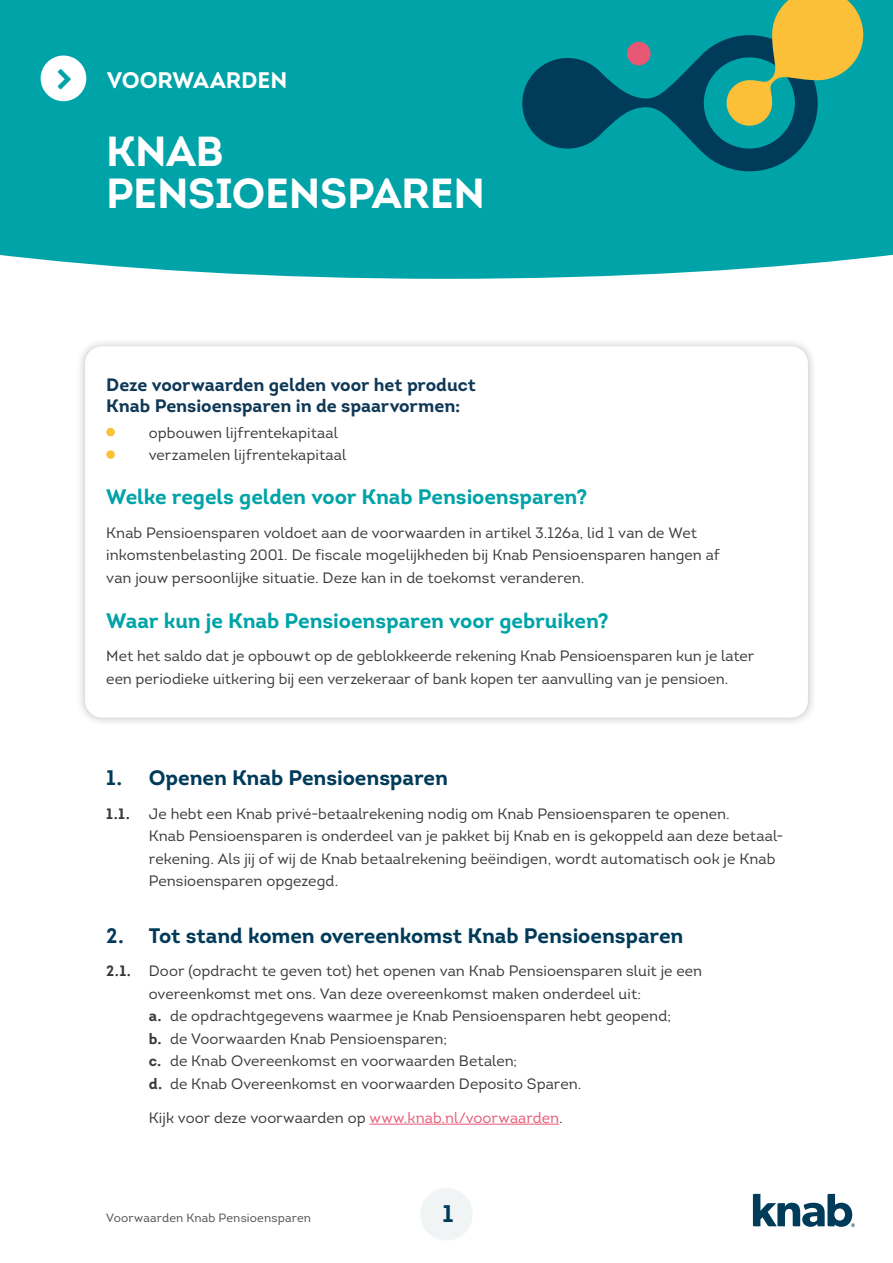
<style>
.page{position:relative;width:893px;height:1263px;background:#fff}
.page>*{position:absolute;margin:0;border:0;box-sizing:border-box;transform-origin:0 0}
.t1{font:42px/42px "Intro Bold Caps";letter-spacing:-.005em;color:#fff}
.t2{font:24px "Intro Bold Caps";color:#003b5a}
.t3{font:22.5px "Intro Bold Caps";color:#fff}
.t4{font:700 21px "Intro";letter-spacing:-.005em;color:#00a3a7}
.t5{font:700 21px "Intro";letter-spacing:-.005em;color:#003b5a}
.t6{font:700 18px/21px "Intro";color:#0f3857}
.t7{font:15px/22.5px "Intro";color:#393939}
.t8{font:700 15px "Intro";color:#393939}
.t9{font:12px "Intro";letter-spacing:.01em;color:#4d4d4f}
.s1{font-family:"Intro Bold Caps";font-weight:400}
.s2{font-weight:700}
.s3{color:#e85875}
</style>
<div class="page">
<div style="left:420px;top:1188px;width:53px;height:52px;background:#f1f4f4;border-radius:50%"></div>
<svg style="left:753px;top:1194px;width:102px;height:33px"></svg>
<div style="left:76px;top:337px;width:741px;height:390px;background:#000;opacity:.25"></div>
<div style="left:85px;top:346px;width:723px;height:372px;background:#fff;border-radius:17px"></div>
<hr style="left:370px;top:1124px;width:189px;height:1px;background:#e85875">
<div style="left:106px;top:428px;width:9px;height:8px;background:#fbc037;border-radius:50%"></div>
<div style="left:106px;top:450px;width:9px;height:9px;background:#fbc037;border-radius:50%"></div>
<div style="left:0;top:0;width:893px;height:279px;background:#00a3a7"></div>
<div style="left:41px;top:56px;width:45px;height:45px;background:#fff;border-radius:50%"></div>
<svg style="left:518px;top:28px;width:306px;height:150px;background:#007c8a"></svg>
<svg style="left:727px;top:0;width:136px;height:126px;background:#76a368"></svg>
<div style="left:627px;top:42px;width:24px;height:23px;background:#e85875;border-radius:50%"></div>
<h3 class="t3" style="left:107px;top:65px;width:182px">VOORWAARDEN</h3>
<h1 class="t1" style="left:106px;top:130px;width:380px">KNAB<br>PENSIOENSPAREN</h1>
<p class="t6" style="left:106px;top:374px;width:371px">Deze voorwaarden gelden voor het product<br>Knab Pensioensparen in de spaarvormen:</p>
<p class="t7" style="left:149px;top:421px;width:199px">opbouwen lijfrentekapitaal verzamelen lijfrentekapitaal</p>
<h3 class="t4" style="left:106px;top:483px;width:482px">Welke regels gelden voor Knab Pensioensparen?</h3>
<p class="t7" style="left:106px;top:521px;width:615px">Knab Pensioensparen voldoet aan de voorwaarden in artikel 3.126a, lid 1 van de Wet inkomstenbelasting 2001. De fiscale mogelijkheden bij Knab Pensioensparen hangen af van jouw persoonlijke situatie. Deze kan in de toekomst veranderen.</p>
<h3 class="t4" style="left:106px;top:607px;width:504px">Waar kun je Knab Pensioensparen voor gebruiken?</h3>
<p class="t7" style="left:106px;top:645px;width:649px">Met het saldo dat je opbouwt op de geblokkeerde rekening Knab Pensioensparen kun je later een periodieke uitkering bij een verzekeraar of bank kopen ter aanvulling van je pensioen.</p>
<h3 class="t5" style="left:106px;top:764px;width:343px"><span class="s1">1.</span> Openen Knab Pensioensparen</h3>
<p class="t8" style="left:106px;top:804px;width:25px">1.1.</p>
<p class="t7" style="left:149px;top:802px;width:636px">Je hebt een Knab privé-betaalrekening nodig om Knab Pensioensparen te openen.<br>Knab Pensioensparen is onderdeel van je pakket bij Knab en is gekoppeld aan deze betaal&shy;rekening. Als jij of wij de Knab betaalrekening beëindigen, wordt automatisch ook je Knab Pensioensparen opgezegd.</p>
<h3 class="t5" style="left:106px;top:922px;width:579px"><span class="s1">2.</span> Tot stand komen overeenkomst Knab Pensioensparen</h3>
<p class="t7" style="left:149px;top:960px;width:555px;text-indent:-43px"><span class="s2">2.1.</span> Door (opdracht te geven tot) het openen van Knab Pensioensparen sluit je een overeenkomst met ons. Van deze overeenkomst maken onderdeel uit:<br><span class="s2">a.</span> de opdrachtgegevens waarmee je Knab Pensioensparen hebt geopend;<br><span class="s2">b.</span> de Voorwaarden Knab Pensioensparen;<br><span class="s2">c.</span> de Knab Overeenkomst en voorwaarden Betalen;<br><span class="s2">d.</span> de Knab Overeenkomst en voorwaarden Deposito Sparen.</p>
<p class="t7" style="left:149px;top:1106px;width:415px">Kijk voor deze voorwaarden op <span class="s3">www.knab.nl/voorwaarden</span>.</p>
<p class="t9" style="left:106px;top:1210px;width:206px">Voorwaarden Knab Pensioensparen</p>
<h2 class="t2" style="left:442px;top:1199px;width:12px">1</h2>
</div>
